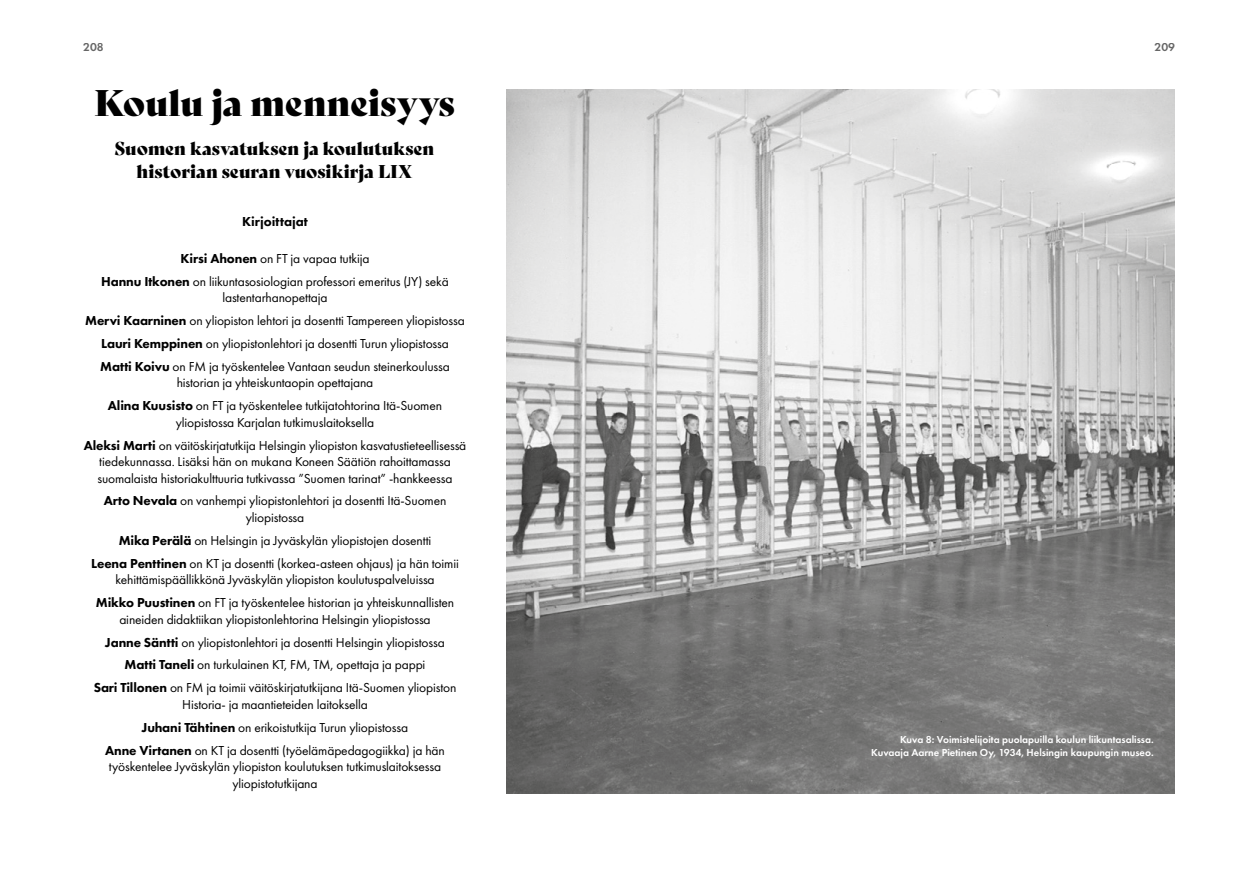
<style>
.page{position:relative;width:1259px;height:893px;background:#fff}
.page>*{position:absolute;margin:0;border:0;box-sizing:border-box;transform-origin:0 0}
.t1{font:36px "Bely Display";color:#000}
.t2{font:18px "Bely Display";color:#000}
.kirjoittajat{font:13.5px/16.5px "Futura PT";letter-spacing:-.01em;color:#000;text-align:center}
.Väliotsikko{font:800 13.5px "Futura PT";color:#000}
.t3{font:600 12px "Futura PT";color:#000}
.t4{font:600 10.5px "Futura PT";color:#fff}
.s1{font-weight:800}
</style>
<div class="page">
<img style="left:506px;top:90px;width:669px;height:704px">
<p class="t3" style="left:83px;top:40px;width:22px">208</p>
<p class="t3" style="left:1154px;top:40px;width:22px">209</p>
<p class="t1" style="left:94px;top:74px;width:362px">Koulu ja menneisyys</p>
<p class="t2" style="left:115px;top:134px;width:321px">Suomen kasvatuksen ja koulutuksen</p>
<p class="t2" style="left:136px;top:157px;width:277px">historian seuran vuosikirja LIX</p>
<p class="Väliotsikko" style="left:242px;top:213px;width:67px">Kirjoittajat</p>
<p class="kirjoittajat" style="left:181px;top:250px;width:190px"><span class="s1">Kirsi Ahonen</span> on FT ja vapaa tutkija</p>
<p class="kirjoittajat" style="left:101px;top:273px;width:349px"><span class="s1">Hannu Itkonen</span> on liikuntasosiologian professori emeritus (JY) sekä lastentarhanopettaja</p>
<p class="kirjoittajat" style="left:85px;top:312px;width:381px"><span class="s1">Mervi Kaarninen</span> on yliopiston lehtori ja dosentti Tampereen yliopistossa</p>
<p class="kirjoittajat" style="left:101px;top:335px;width:349px"><span class="s1">Lauri Kemppinen</span> on yliopistonlehtori ja dosentti Turun yliopistossa</p>
<p class="kirjoittajat" style="left:100px;top:358px;width:351px"><span class="s1">Matti Koivu</span> on FM ja työskentelee Vantaan seudun steinerkoulussa historian ja yhteiskuntaopin opettajana</p>
<p class="kirjoittajat" style="left:108px;top:397px;width:336px"><span class="s1">Alina Kuusisto</span> on FT ja työskentelee tutkijatohtorina Itä-Suomen yliopistossa Karjalan tutkimuslaitoksella</p>
<p class="kirjoittajat" style="left:84px;top:437px;width:384px"><span class="s1">Aleksi Marti</span> on väitöskirjatutkija Helsingin yliopiston kasvatustieteellisessä tiedekunnassa. Lisäksi hän on mukana Koneen Säätiön rahoittamassa suomalaista historiakulttuuria tutkivassa ”Suomen tarinat” -hankkeessa</p>
<p class="kirjoittajat" style="left:104px;top:493px;width:344px"><span class="s1">Arto Nevala</span> on vanhempi yliopistonlehtori ja dosentti Itä-Suomen yliopistossa</p>
<p class="kirjoittajat" style="left:119px;top:532px;width:314px"><span class="s1">Mika Perälä</span> on Helsingin ja Jyväskylän yliopistojen dosentti</p>
<p class="kirjoittajat" style="left:91px;top:555px;width:369px"><span class="s1">Leena Penttinen</span> on KT ja dosentti (korkea-asteen ohjaus) ja hän toimii kehittämispäällikkönä Jyväskylän yliopiston koulutuspalveluissa</p>
<p class="kirjoittajat" style="left:96px;top:594px;width:360px"><span class="s1">Mikko Puustinen</span> on FT ja työskentelee historian ja yhteiskunnallisten aineiden didaktiikan yliopistonlehtorina Helsingin yliopistossa</p>
<p class="kirjoittajat" style="left:105px;top:634px;width:341px"><span class="s1">Janne Säntti</span> on yliopistonlehtori ja dosentti Helsingin yliopistossa</p>
<p class="kirjoittajat" style="left:125px;top:657px;width:302px"><span class="s1">Matti Taneli</span> on turkulainen KT, FM, TM, opettaja ja pappi</p>
<p class="kirjoittajat" style="left:94px;top:679px;width:364px"><span class="s1">Sari Tillonen</span> on FM ja toimii väitöskirjatutkijana Itä-Suomen yliopiston<br>Historia- ja maantieteiden laitoksella</p>
<p class="kirjoittajat" style="left:142px;top:719px;width:268px"><span class="s1">Juhani Tähtinen</span> on erikoistutkija Turun yliopistossa</p>
<p class="kirjoittajat" style="left:105px;top:742px;width:341px"><span class="s1">Anne Virtanen</span> on KT ja dosentti (työelämäpedagogiikka) ja hän työskentelee Jyväskylän yliopiston koulutuksen tutkimuslaitoksessa yliopistotutkijana</p>
<p class="t4" style="left:900px;top:733px;width:255px">Kuva 8: Voimistelijoita puolapuilla koulun liikuntasalissa.</p>
<p class="t4" style="left:871px;top:746px;width:284px">Kuvaaja Aarne Pietinen Oy, 1934, Helsingin kaupungin museo.</p>
</div>
